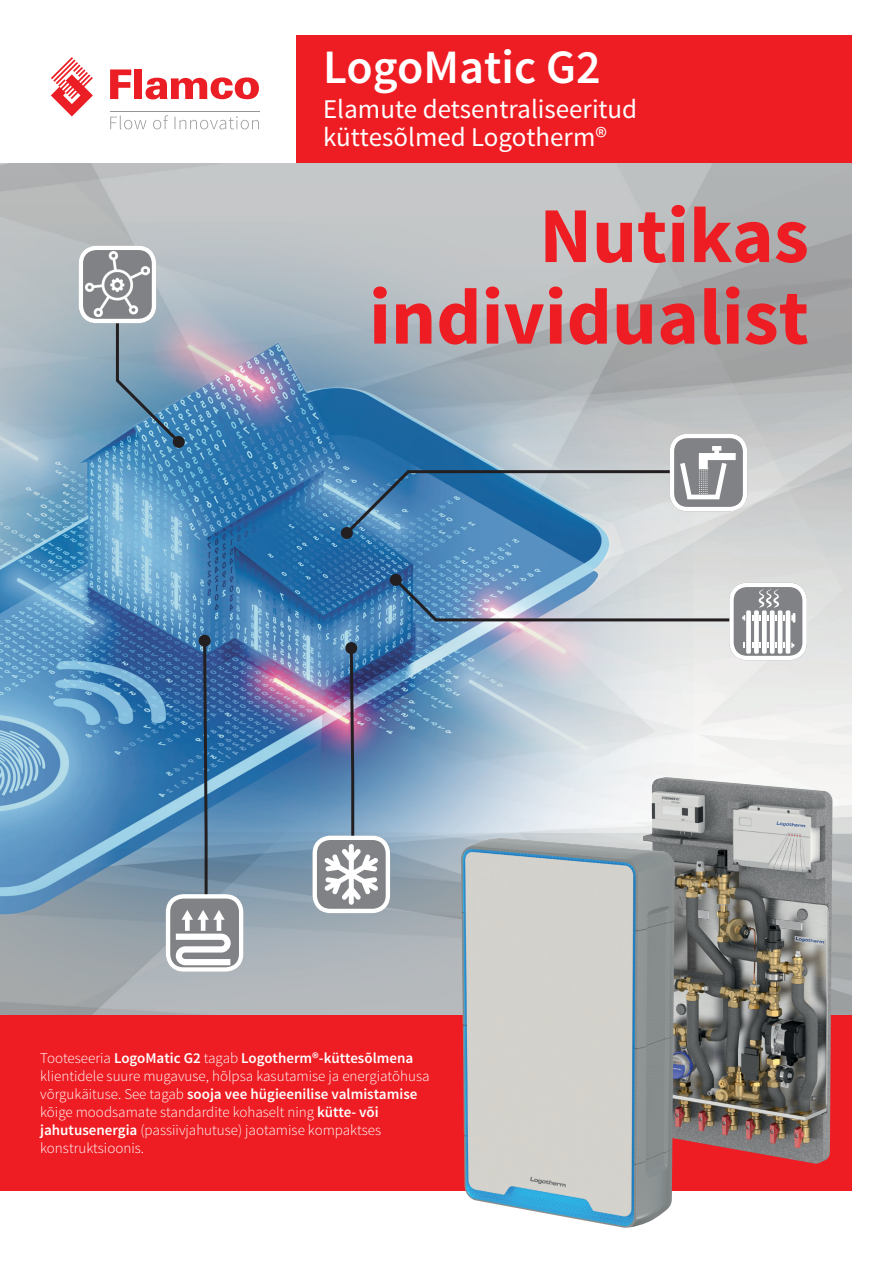
<style>
.page{position:relative;width:893px;height:1263px;background:#fff}
.page>*{position:absolute;margin:0;border:0;box-sizing:border-box;transform-origin:0 0}
.t1{font:700 79.05px/81.6px "Source Sans Pro";color:#ee1d23;text-align:right}
.t2{font:600 48px "Source Sans Pro";color:#fff}
.t3{font:27px/28.5px "Source Sans Pro";color:#fff}
.t4{font:300 15px/18px "Source Sans Pro";color:#fff}
.s1{font-weight:600}
</style>
<div class="page">
<img style="left:0;top:163px;width:851px;height:852px">
<div style="left:296px;top:36px;width:555px;height:127px;background:#ee1d23"></div>
<svg style="left:110px;top:69px;width:21px;height:30px"></svg>
<div style="left:134px;top:69px;width:8px;height:30px;background:#eb1e25"></div>
<svg style="left:146px;top:77px;width:113px;height:22px"></svg>
<svg style="left:51px;top:57px;width:42px;height:59px"></svg>
<svg style="left:110px;top:115px;width:149px;height:14px"></svg>
<hr style="left:110px;top:112px;width:149px;height:1px;background:#939598">
<div style="left:0;top:1015px;width:851px;height:176px;background:#ee1d23"></div>
<img style="left:675px;top:777px;width:157px;height:387px">
<img style="left:461px;top:913px;width:214px;height:315px">
<svg style="left:173px;top:436px;width:12px;height:12px"></svg>
<svg style="left:343px;top:434px;width:404px;height:103px"></svg>
<div style="left:341px;top:527px;width:12px;height:12px;background:#231f20;border-radius:50%"></div>
<div style="left:390px;top:574px;width:12px;height:12px;background:#231f20;border-radius:50%"></div>
<svg style="left:166px;top:638px;width:77px;height:334px"></svg>
<div style="left:199px;top:635px;width:12px;height:12px;background:#231f20;border-radius:50%"></div>
<img style="left:313px;top:576px;width:494px;height:337px">
<div style="left:345px;top:642px;width:12px;height:12px;background:#231f20;border-radius:50%"></div>
<svg style="left:79px;top:246px;width:104px;height:200px"></svg>
<img style="left:86px;top:252px;width:63px;height:65px">
<h2 class="t2" style="left:323px;top:37px;width:279px">LogoMatic G2</h2>
<h3 class="t3" style="left:323px;top:95px;width:316px">Elamute detsentraliseeritud küttesõlmed Logotherm®</h3>
<h1 class="t1" style="left:369px;top:198px;width:441px">Nutikas individualist</h1>
<p class="t4" style="left:40px;top:1049px;width:391px">Tooteseeria <span class="s1">LogoMatic G2</span> tagab <span class="s1">Logotherm®-küttesõlmena </span>klientidele suure mugavuse, hõlpsa kasutamise ja energiatõhusa võrgukäituse. See tagab <span class="s1">sooja vee hügieenilise valmistamise </span>kõige moodsamate standardite kohaselt ning <span class="s1">kütte- või jahutusenergia</span> (passiivjahutuse) jaotamise kompaktses konstruktsioonis.</p>
</div>
